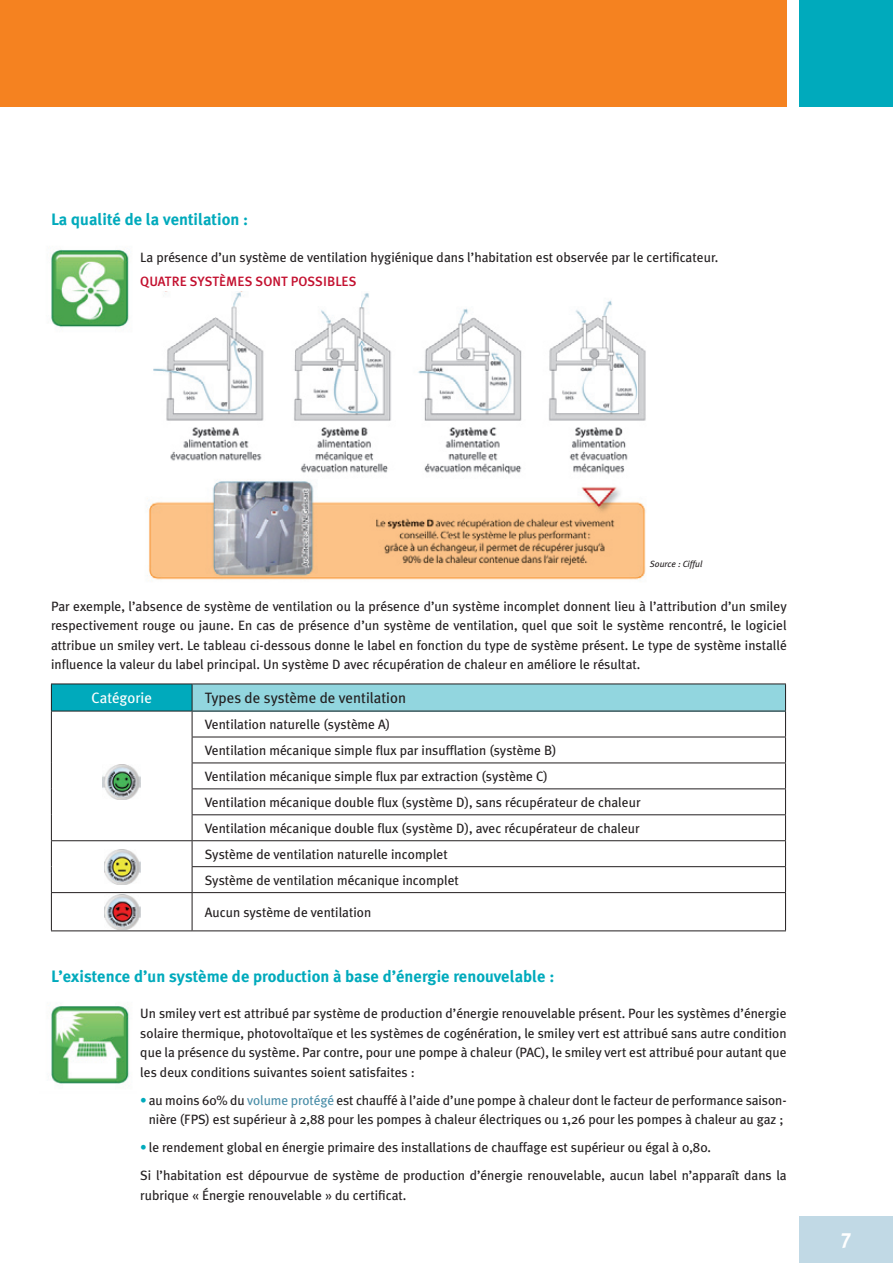
<style>
.page{position:relative;width:893px;height:1263px;background:#fff}
.page>*{position:absolute;margin:0;border:0;box-sizing:border-box;transform-origin:0 0}
.t1{font:700 21px "Meta Plus";color:#fff}
.t2{font:700 16.5px "Meta Plus";color:#00aabc}
.t3{font:15px "Meta Plus";color:#231f20}
.t4{font:15px "Meta Plus";color:#fff}
.t5{font:13.5px/19.5px "Meta Plus";color:#231f20;text-align:justify}
.t6{font:500 13.5px "Meta Plus";color:#c3102f}
.t7{font:italic 9px "Meta Plus";color:#231f20}
.s1{color:#00aabc}
.s2{color:#4a8ea8}
</style>
<div class="page">
<div style="left:192px;top:684px;width:593px;height:27px;background:#92d6df"></div>
<hr style="left:51px;top:683px;width:141px;height:1px;background:#231f20">
<hr style="left:192px;top:683px;width:594px;height:1px;background:#231f20">
<hr style="left:192px;top:711px;width:594px;height:1px;background:#231f20">
<hr style="left:192px;top:737px;width:594px;height:1px;background:#231f20">
<hr style="left:192px;top:762px;width:594px;height:1px;background:#231f20">
<hr style="left:192px;top:788px;width:594px;height:1px;background:#231f20">
<hr style="left:192px;top:814px;width:594px;height:1px;background:#231f20">
<hr style="left:192px;top:840px;width:594px;height:1px;background:#231f20">
<hr style="left:192px;top:866px;width:594px;height:1px;background:#231f20">
<svg style="left:51px;top:684px;width:142px;height:246px"></svg>
<svg style="left:785px;top:684px;width:1px;height:208px"></svg>
<hr style="left:51px;top:892px;width:141px;height:1px;background:#231f20">
<hr style="left:51px;top:893px;width:1px;height:37px;background:#231f20">
<hr style="left:192px;top:892px;width:594px;height:1px;background:#231f20">
<hr style="left:192px;top:893px;width:1px;height:37px;background:#231f20">
<hr style="left:785px;top:893px;width:1px;height:37px;background:#231f20">
<hr style="left:51px;top:930px;width:141px;height:1px;background:#231f20">
<hr style="left:192px;top:930px;width:594px;height:1px;background:#231f20">
<img style="left:50px;top:249px;width:79px;height:79px">
<img style="left:51px;top:1006px;width:78px;height:78px">
<img style="left:147px;top:291px;width:499px;height:289px">
<img style="left:103px;top:764px;width:37px;height:35px">
<img style="left:104px;top:850px;width:36px;height:34px">
<img style="left:104px;top:895px;width:36px;height:35px">
<div style="left:799px;top:1216px;width:94px;height:47px;background:#c1d9e5"></div>
<div style="left:0;top:0;width:787px;height:106px;background:#f58220"></div>
<div style="left:799px;top:0;width:94px;height:106px;background:#00aabc"></div>
<p class="t2" style="left:51px;top:210px;width:198px">La qualité de la ventilation :</p>
<p class="t5" style="left:140px;top:247px;width:579px">La présence d’un système de ventilation hygiénique dans l’habitation est observée par le certificateur.</p>
<p class="t6" style="left:140px;top:274px;width:105px">QUATRESYSTÈMESS</p>
<p class="t6" style="left:263px;top:274px;width:71px">ONT POSSIBLES</p>
<p class="t7" style="left:650px;top:559px;width:54px">Source : Cifful</p>
<p class="t5" style="left:51px;top:596px;width:737px">Par exemple, l’absence de système de ventilation ou la présence d’un système incomplet donnent lieu à l’attribution d’un smiley respectivement rouge ou jaune. En cas de présence d’un système de ventilation, quel que soit le système rencontré, le logiciel attribue un smiley vert. Le tableau ci-dessous donne le label en fonction du type de système présent. Le type de système installé influence la valeur du label principal. Un système D avec récupération de chaleur en améliore le résultat.</p>
<p class="t4" style="left:92px;top:689px;width:62px">Catégorie</p>
<p class="t3" style="left:205px;top:689px;width:203px">Types de système de ventilation</p>
<p class="t5" style="left:205px;top:711px;width:437px;line-height:26px;text-align:left">Ventilation naturelle (système A)<br>Ventilation mécanique simple flux par insufflation (système B)<br>Ventilation mécanique simple flux par extraction (système C)<br>Ventilation mécanique double flux (système D), sans récupérateur de chaleur Ventilation mécanique double flux (système D), avec récupérateur de chaleur Système de ventilation naturelle incomplet<br>Système de ventilation mécanique incomplet</p>
<p class="t5" style="left:205px;top:902px;width:168px">Aucun système de ventilation</p>
<p class="t2" style="left:51px;top:966px;width:505px">L’existence d’un système de production à base d’énergie renouvelable :</p>
<p class="t5" style="left:140px;top:1003px;width:648px">Un smiley vert est attribué par système de production d’énergie renouvelable présent. Pour les systèmes d’énergie solaire thermique, photovoltaïque et les systèmes de cogénération, le smiley vert est attribué sans autre condition que la présence du système. Par contre, pour une pompe à chaleur (PAC), le smiley vert est attribué pour autant que les deux conditions suivantes soient satisfaites :</p>
<p class="t5" style="left:140px;top:1090px;width:648px;text-align:center"><span class="s1">•</span> au moins 60% du <span class="s2">volume protégé</span> est chauffé à l’aide d’une pompe à chaleur dont le facteur de performance saison&shy;nière (FPS) est supérieur à 2,88 pour les pompes à chaleur électriques ou 1,26 pour les pompes à chaleur au gaz ;</p>
<p class="t5" style="left:140px;top:1133px;width:648px;line-height:28px"><span class="s1">•</span> le rendement global en énergie primaire des installations de chauffage est supérieur ou égal à 0,80.<br>Si l’habitation est dépourvue de système de production d’énergie renouvelable, aucun label n’apparaît dans la</p>
<p class="t5" style="left:140px;top:1185px;width:268px">rubrique « Énergie renouvelable » du certificat.</p>
<h1 class="t1" style="left:841px;top:1224px;width:11px">7</h1>
</div>
